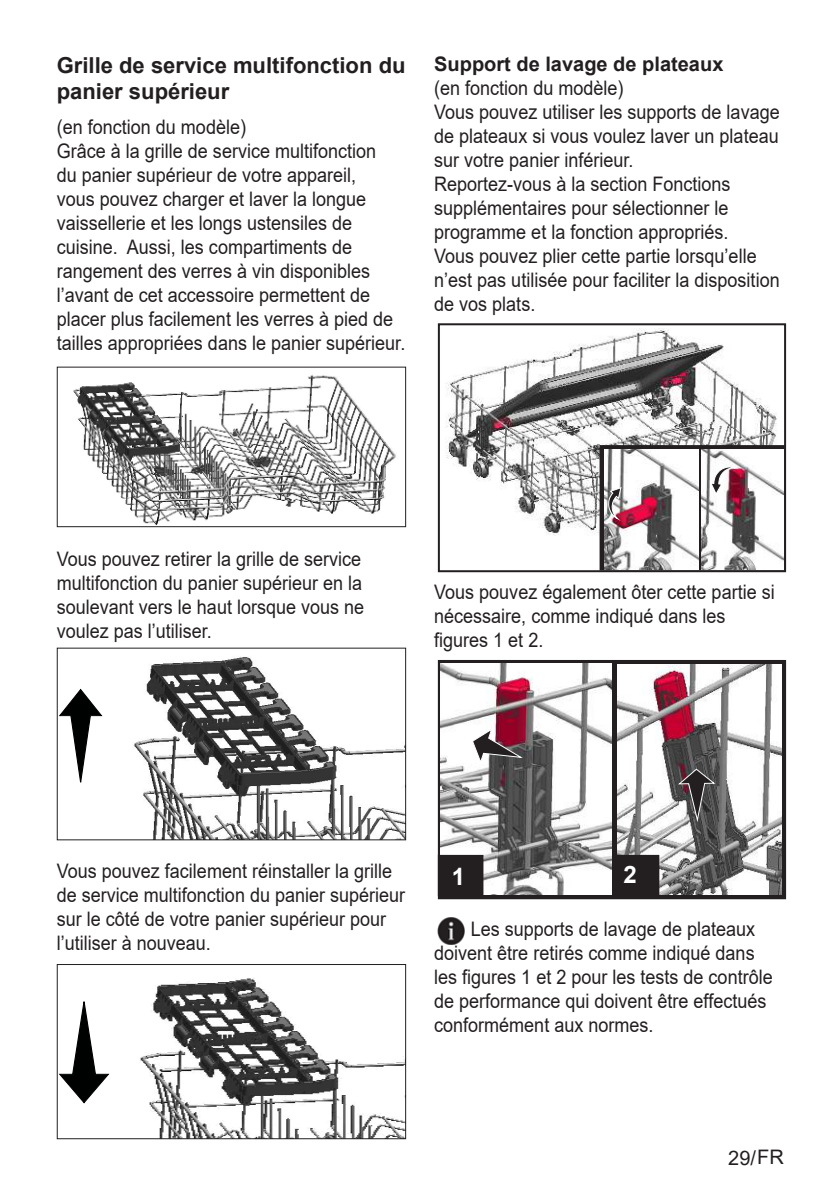
<style>
.page{position:relative;width:840px;height:1191px;background:#fff}
.page>*{position:absolute;margin:0;border:0;box-sizing:border-box;transform-origin:0 0}
.t1{font:700 24px "Arial";color:#fff}
.t2{font:700 22px/26.4px "Arial";color:#231f20}
.t3{font:20px/24px "Arial";color:#231f20;scale:.9 1}
.t4{font:700 20px "Arial";color:#231f20}
.t5{font:20px "Arial";color:#231f20}
</style>
<div class="page">
<img style="left:73px;top:374px;width:323px;height:151px">
<div style="left:57px;top:366px;width:349px;height:161px;border:1px solid #231f20"></div>
<img style="left:102px;top:656px;width:302px;height:182px">
<svg style="left:59px;top:688px;width:43px;height:95px"></svg>
<div style="left:57px;top:647px;width:349px;height:193px;border:1px solid #231f20"></div>
<img style="left:109px;top:978px;width:295px;height:159px">
<svg style="left:59px;top:1001px;width:50px;height:102px"></svg>
<div style="left:57px;top:964px;width:349px;height:175px;border:1px solid #231f20"></div>
<img style="left:445px;top:323px;width:342px;height:230px">
<div style="left:437px;top:323px;width:348px;height:249px;border:2px solid #231f20"></div>
<svg style="left:602px;top:448px;width:179px;height:119px"></svg>
<div style="left:599px;top:445px;width:185px;height:125px;border:2px solid #231f20"></div>
<img style="left:701px;top:450px;width:81px;height:119px">
<img style="left:604px;top:450px;width:93px;height:119px">
<svg style="left:608px;top:487px;width:13px;height:34px"></svg>
<svg style="left:709px;top:466px;width:29px;height:29px"></svg>
<div style="left:438px;top:661px;width:346px;height:237px;background:linear-gradient(to bottom,#231f20,#231f20)"></div>
<div style="left:437px;top:660px;width:348px;height:239px;border:2px solid #231f20"></div>
<img style="left:440px;top:663px;width:171px;height:232px">
<img style="left:616px;top:664px;width:165px;height:230px">
<svg style="left:471px;top:727px;width:54px;height:38px"></svg>
<svg style="left:676px;top:768px;width:40px;height:56px;background:#605c5d"></svg>
<div style="left:438px;top:856px;width:44px;height:39px;background:#231f20"></div>
<div style="left:437px;top:855px;width:46px;height:41px;border:2px solid #231f20"></div>
<div style="left:614px;top:856px;width:44px;height:39px;background:#231f20"></div>
<div style="left:613px;top:855px;width:46px;height:41px;border:2px solid #231f20"></div>
<img style="left:437px;top:917px;width:28px;height:27px">
<p class="t2" style="left:57px;top:54px;width:350px">Grille de service multifonction du panier supérieur</p>
<p class="t3" style="left:57px;top:116px;width:388px">(en fonction du modèle)<br>Grâce à la grille de service multifonction<br>du panier supérieur de votre appareil,<br>vous pouvez charger et laver la longue vaissellerie et les longs ustensiles de cuisine. Aussi, les compartiments de rangement des verres à vin disponibles l’avant de cet accessoire permettent de placer plus facilement les verres à pied de tailles appropriées dans le panier supérieur.</p>
<p class="t4" style="left:434px;top:57px;width:290px">Support de lavage de plateaux</p>
<p class="t3" style="left:434px;top:78px;width:385px">(en fonction du modèle)<br>Vous pouvez utiliser les supports de lavage de plateaux si vous voulez laver un plateau sur votre panier inférieur.<br>Reportez-vous à la section Fonctions supplémentaires pour sélectionner le programme et la fonction appropriés.<br>Vous pouvez plier cette partie lorsqu’elle n’est pas utilisée pour faciliter la disposition de vos plats.</p>
<p class="t3" style="left:57px;top:548px;width:343px">Vous pouvez retirer la grille de service multifonction du panier supérieur en la soulevant vers le haut lorsque vous ne voulez pas l’utiliser.</p>
<p class="t3" style="left:434px;top:582px;width:379px">Vous pouvez également ôter cette partie si nécessaire, comme indiqué dans les figures 1 et 2.</p>
<p class="t3" style="left:57px;top:860px;width:388px">Vous pouvez facilement réinstaller la grille de service multifonction du panier supérieur sur le côté de votre panier supérieur pour l’utiliser à nouveau.</p>
<p class="t1" style="left:451px;top:867px;width:15px">1</p>
<p class="t1" style="left:623px;top:865px;width:15px">2</p>
<p class="t3" style="left:434px;top:918px;width:377px;text-indent:36px">Les supports de lavage de plateaux doivent être retirés comme indiqué dans les figures 1 et 2 pour les tests de contrôle de performance qui doivent être effectués conformément aux normes.</p>
<p class="t5" style="left:727px;top:1150px;width:57px">29/FR</p>
</div>
